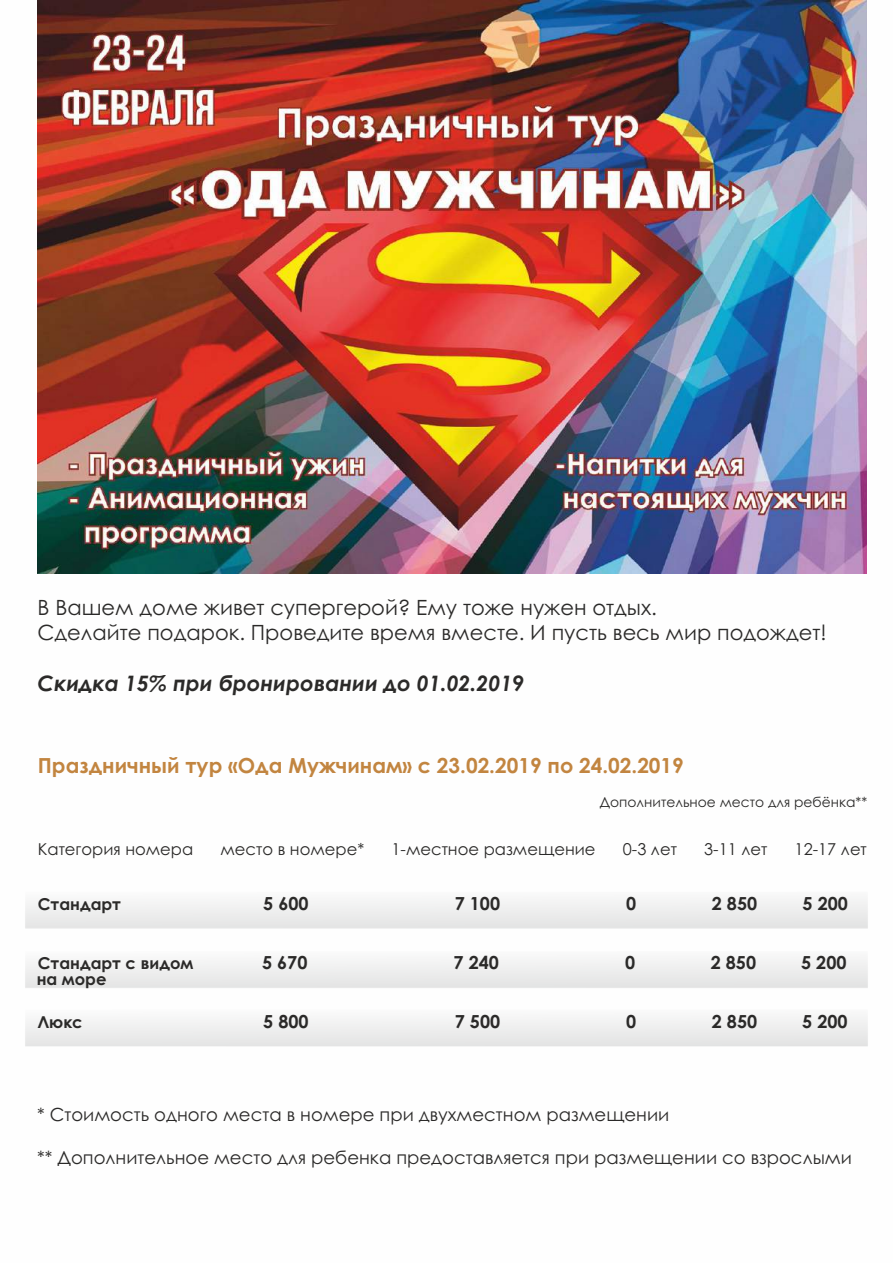
<style>
.page{position:relative;width:893px;height:1263px;background:#fff}
.page>*{position:absolute;margin:0;border:0;box-sizing:border-box;transform-origin:0 0}
.t1{font:italic 700 21.3px "Century Gothic";color:#2b2a29}
.t2{font:21px/25px "Century Gothic";color:#2b2a29}
.t3{font:700 20.85px "Century Gothic";color:#c28540}
.t4{font:18.15px "Century Gothic";color:#2b2a29}
.t5{font:700 18px "Century Gothic";color:#2b2a29}
.t6{font:16.35px "Century Gothic";color:#2b2a29}
.t7{font:700 16.35px "Century Gothic";color:#2b2a29}
.t8{font:13.8px "Century Gothic";color:#2b2a29}
</style>
<div class="page">
<img style="left:37px;top:0;width:829px;height:574px">
<p class="t2" style="left:37px;top:596px;width:791px">В Вашем доме живет супергерой? Ему тоже нужен отдых.<br>Сделайте подарок. Проведите время вместе. И пусть весь мир подождет!</p>
<p class="t1" style="left:37px;top:675px;width:488px">Скидка 15% при бронировании до 01.02.2019</p>
<p class="t3" style="left:38px;top:757px;width:648px">Праздничный тур «Ода Мужчинам» с 23.02.2019 по 24.02.2019</p>
<p class="t8" style="left:600px;top:796px;width:269px">Дополнительное место для ребёнка**</p>
<p class="t6" style="left:38px;top:842px;width:157px">Категория номера</p>
<p class="t6" style="left:221px;top:842px;width:145px">место в номере*</p>
<p class="t6" style="left:391px;top:842px;width:206px">1-местное размещение</p>
<p class="t6" style="left:623px;top:842px;width:56px">0-3 лет</p>
<p class="t6" style="left:704px;top:842px;width:65px">3-11 лет</p>
<p class="t6" style="left:795px;top:842px;width:74px">12-17 лет</p>
<p class="t7" style="left:38px;top:898px;width:85px">Стандарт</p>
<p class="t5" style="left:263px;top:896px;width:47px">5 600</p>
<p class="t5" style="left:455px;top:896px;width:47px">7 100</p>
<p class="t5" style="left:626px;top:896px;width:12px">0</p>
<p class="t5" style="left:712px;top:896px;width:47px">2 850</p>
<p class="t5" style="left:802px;top:896px;width:47px">5 200</p>
<p class="t7" style="left:38px;top:957px;width:157px">Стандарт с видом</p>
<p class="t5" style="left:262px;top:955px;width:47px">5 670</p>
<p class="t5" style="left:454px;top:955px;width:47px">7 240</p>
<p class="t5" style="left:625px;top:955px;width:12px">0</p>
<p class="t5" style="left:711px;top:955px;width:47px">2 850</p>
<p class="t5" style="left:801px;top:955px;width:47px">5 200</p>
<p class="t7" style="left:37px;top:973px;width:71px">на море</p>
<p class="t7" style="left:38px;top:1015px;width:46px">Люкс</p>
<p class="t5" style="left:263px;top:1014px;width:47px">5 800</p>
<p class="t5" style="left:455px;top:1014px;width:47px">7 500</p>
<p class="t5" style="left:626px;top:1014px;width:12px">0</p>
<p class="t5" style="left:712px;top:1014px;width:47px">2 850</p>
<p class="t5" style="left:802px;top:1014px;width:47px">5 200</p>
<p class="t4" style="left:37px;top:1107px;width:634px">* Стоимость одного места в номере при двухместном размещении</p>
<p class="t4" style="left:37px;top:1150px;width:816px">** Дополнительное место для ребенка предоставляется при размещении со взрослыми</p>
</div>
